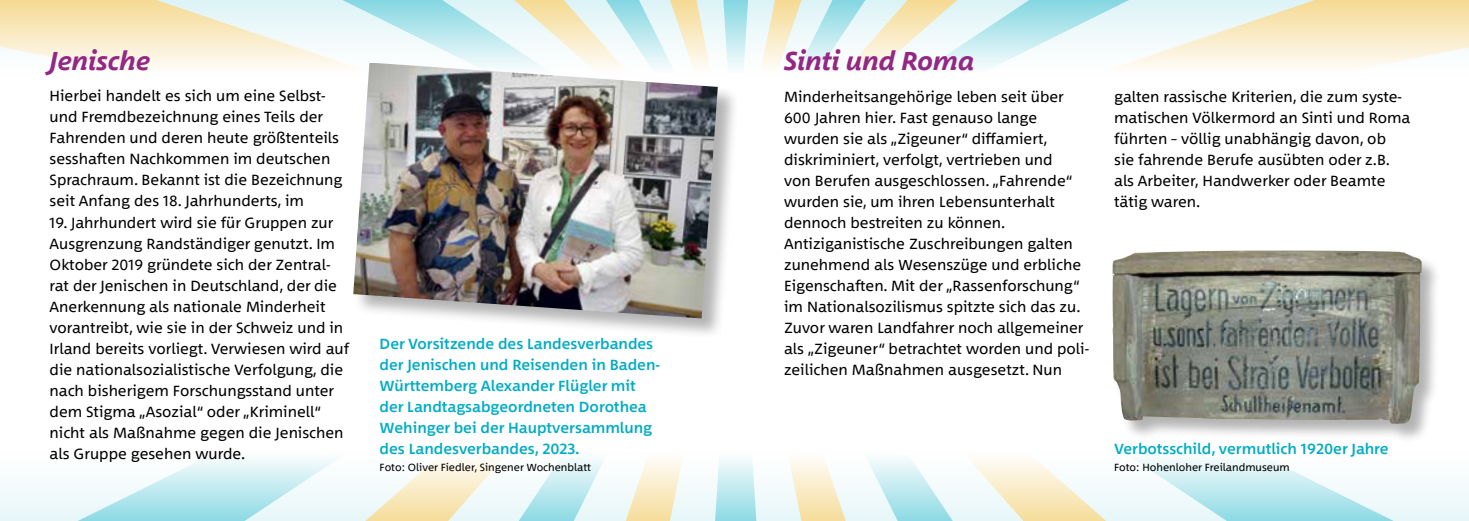
<style>
.page{position:relative;width:1469px;height:521px;background:#fff}
.page>*{position:absolute;margin:0;border:0;box-sizing:border-box;transform-origin:0 0}
.t1{font:italic 700 26.25px "Between 3";color:#932784}
.t2{font:14.88px/21px "Between 2";color:#000}
.t3{font:500 14.88px/21px "Between 2";color:#00acc4}
.t4{font:10.5px "Between 2";color:#000}
</style>
<div class="page">
<svg style="left:0;top:0;width:1468px;height:69px"></svg>
<svg style="left:0;top:458px;width:1468px;height:63px"></svg>
<div style="left:1112px;top:250px;width:329px;height:193px;background:#000;opacity:.3"></div>
<img style="left:1112px;top:250px;width:309px;height:174px">
<div style="left:353px;top:63px;width:386px;height:277px;background:#000;opacity:.3"></div>
<img style="left:353px;top:63px;width:364px;height:255px">
<h1 class="t1" style="left:50px;top:45px;width:102px">Jenische</h1>
<p class="t2" style="left:50px;top:86px;width:294px">Hierbei handelt es sich um eine Selbst&shy;und Fremdbezeichnung eines Teils der Fahrenden und deren heute größtenteils sesshaften Nachkommen im deutschen Sprachraum. Bekannt ist die Bezeichnung seit Anfang des 18. Jahrhunderts, im</p>
<p class="t2" style="left:50px;top:212px;width:301px">19. Jahrhundert wird sie für Gruppen zur Ausgrenzung Randständiger genutzt. Im Oktober 2019 gründete sich der Zentral&shy;rat der Jenischen in Deutschland, der die Anerkennung als nationale Minderheit vorantreibt, wie sie in der Schweiz und in Irland bereits vorliegt. Verwiesen wird auf die nationalsozialistische Verfolgung, die nach bisherigem Forschungsstand unter dem Stigma „Asozial“ oder „Kriminell“ nicht als Maßnahme gegen die Jenischen als Gruppe gesehen wurde.</p>
<p class="t3" style="left:379px;top:333px;width:282px">Der Vorsitzende des Landesverbandes der Jenischen und Reisenden in Baden-Württemberg Alexander Flügler mit der Landtagsabgeordneten Dorothea Wehinger bei der Hauptversammlung des Landesverbandes, 2023.</p>
<p class="t4" style="left:379px;top:461px;width:213px">Foto: Oliver Fiedler, Singener Wochenblatt</p>
<h1 class="t1" style="left:784px;top:45px;width:192px">Sinti und Roma</h1>
<p class="t2" style="left:784px;top:86px;width:306px">Minderheitsangehörige leben seit über 600 Jahren hier. Fast genauso lange wurden sie als „Zigeuner“ diffamiert, diskriminiert, verfolgt, vertrieben und<br>von Berufen ausgeschlossen. „Fahrende“ wurden sie, um ihren Lebensunterhalt dennoch bestreiten zu können.<br>Antiziganistische Zuschreibungen galten zunehmend als Wesenszüge und erbliche Eigenschaften. Mit der „Rassenforschung“ im Nationalsozilismus spitzte sich das zu.<br>Zuvor waren Landfahrer noch allgemeiner als „Zigeuner“ betrachtet worden und poli&shy;zeilichen Maßnahmen ausgesetzt. Nun</p>
<p class="t2" style="left:1114px;top:86px;width:298px">galten rassische Kriterien, die zum syste&shy;matischen Völkermord an Sinti und Roma führten – völlig unabhängig davon, ob<br>sie fahrende Berufe ausübten oder z.B. als Arbeiter, Handwerker oder Beamte tätig waren.</p>
<p class="t3" style="left:1114px;top:438px;width:276px">Verbotsschild, vermutlich 1920er Jahre</p>
<p class="t4" style="left:1114px;top:461px;width:177px">Foto: Hohenloher Freilandmuseum</p>
</div>
